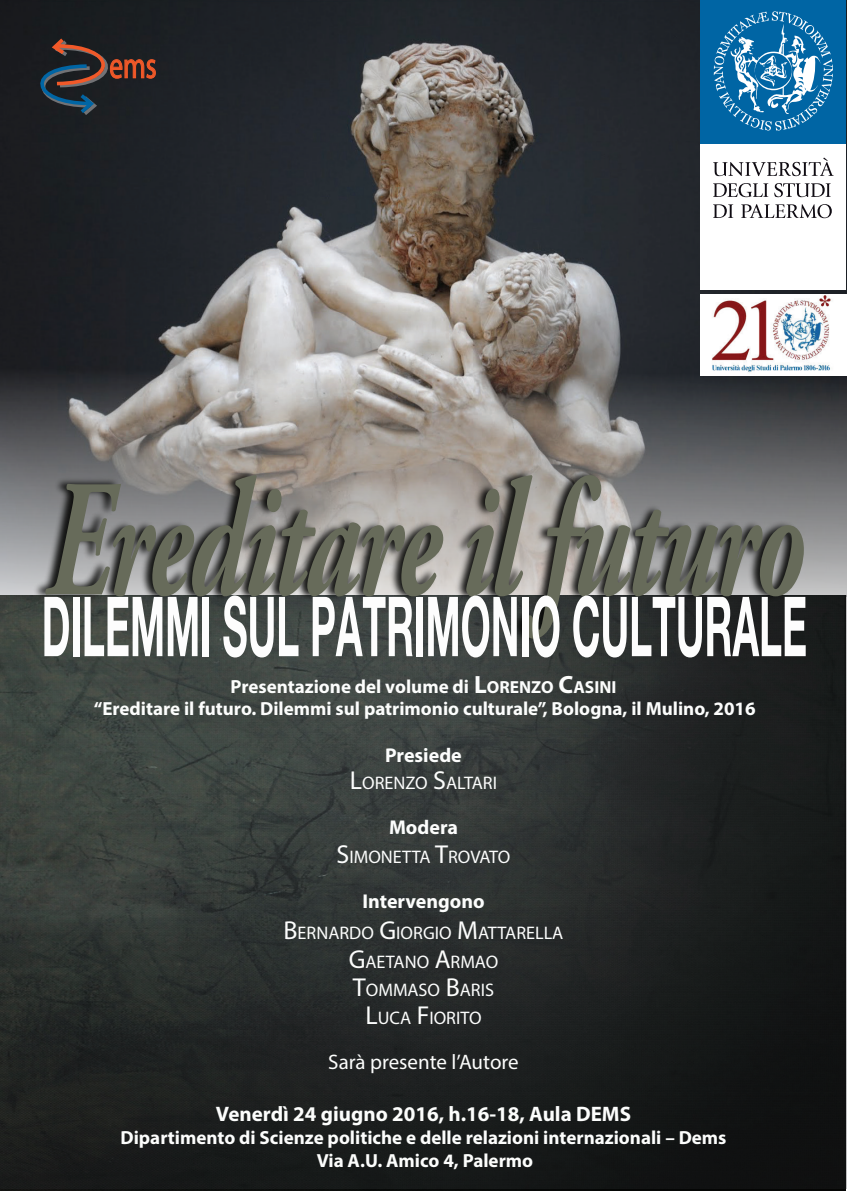
<style>
.page{position:relative;width:847px;height:1191px;background:#fff}
.page>*{position:absolute;margin:0;border:0;box-sizing:border-box;transform-origin:0 0}
.t1{font:italic 700 166.2px "Adobe Garamond Pro";letter-spacing:-.025em;color:#676b5a;scale:.65 1}
.t2{font:36.7px "Myriad Pro";color:#f15929;scale:.74 1}
.t3{font:700 21px "Myriad Pro";color:#fcfdfc}
.t4{font:21px "Myriad Pro";color:#fcfdfc}
.t5{font:700 20px "Myriad Pro";color:#fcfdfc}
.t6{font:700 19px/22.8px "Myriad Pro";color:#fcfdfc;text-align:center}
.t7{font:18.2px/28.2px "Myriad Pro";color:#fcfdfc;text-align:center}
.s1{font-size:25px}
.s2{font-size:17.5px}
.s3{font-size:26px}
</style>
<div class="page">
<img style="left:0;top:0;width:847px;height:1191px">
<img style="left:0;top:595px;width:847px;height:594px">
<div style="left:700px;top:144px;width:146px;height:146px;background:#fff"></div>
<svg style="left:713px;top:157px;width:121px;height:19px"></svg>
<svg style="left:713px;top:183px;width:55px;height:14px"></svg>
<svg style="left:774px;top:183px;width:57px;height:14px"></svg>
<svg style="left:713px;top:204px;width:20px;height:14px"></svg>
<svg style="left:741px;top:204px;width:91px;height:14px"></svg>
<div style="left:700px;top:0;width:146px;height:144px;background:#0065a4"></div>
<svg style="left:714px;top:11px;width:119px;height:119px"></svg>
<svg style="left:23px;top:35px;width:132px;height:81px;background:#2d292b"></svg>
<img style="left:31px;top:446px;width:778px;height:207px">
<img style="left:700px;top:294px;width:146px;height:82px">
<svg style="left:44px;top:597px;width:25px;height:59px"></svg>
<div style="left:73px;top:597px;width:6px;height:59px;background:#fdfdfd"></div>
<svg style="left:85px;top:597px;width:77px;height:59px"></svg>
<svg style="left:168px;top:597px;width:30px;height:59px"></svg>
<div style="left:203px;top:597px;width:6px;height:59px;background:#fdfdfd"></div>
<svg style="left:223px;top:595px;width:75px;height:62px"></svg>
<svg style="left:313px;top:597px;width:100px;height:59px"></svg>
<div style="left:417px;top:597px;width:6px;height:59px;background:#fdfdfd"></div>
<svg style="left:428px;top:595px;width:89px;height:62px"></svg>
<div style="left:522px;top:597px;width:6px;height:59px;background:#fdfdfd"></div>
<svg style="left:532px;top:595px;width:28px;height:62px"></svg>
<svg style="left:573px;top:595px;width:233px;height:62px"></svg>
<h2 class="t2" style="left:109px;top:43px;width:65px">ems</h2>
<h1 class="t1" style="left:46px;top:445px;width:1169px">Ereditare il futuro</h1>
<p class="t6" style="left:94px;top:674px;width:663px">Presentazione del volume di <span class="s1">L</span><span class="s2">ORENZO</span> <span class="s1">C</span><span class="s2">ASINI<br></span>“Ereditare il futuro. Dilemmi sul patrimonio culturale”, Bologna, il Mulino, 2016</p>
<p class="t5" style="left:385px;top:742px;width:78px">Presiede</p>
<p class="t7" style="left:350px;top:769px;width:149px"><span class="s3">L</span>ORENZO <span class="s3">S</span>ALTARI</p>
<p class="t5" style="left:389px;top:814px;width:70px">Modera</p>
<p class="t7" style="left:337px;top:843px;width:175px"><span class="s3">S</span>IMONETTA <span class="s3">T</span>ROVATO</p>
<p class="t5" style="left:362px;top:888px;width:124px">Intervengono</p>
<p class="t7" style="left:284px;top:919px;width:281px"><span class="s3">B</span>ERNARDO <span class="s3">G</span>IORGIO <span class="s3">M</span>ATTARELLA<br><span class="s3">G</span>AETANO <span class="s3">A</span>RMAO<br><span class="s3">T</span>OMMASO <span class="s3">B</span>ARIS<br><span class="s3">L</span>UCA <span class="s3">F</span>IORITO</p>
<p class="t4" style="left:328px;top:1049px;width:192px">Sarà presente l’Autore</p>
<p class="t3" style="left:216px;top:1100px;width:416px">Venerdì 24 giugno 2016, h.16-18, Aula DEMS</p>
<p class="t6" style="left:120px;top:1125px;width:608px">Dipartimento di Scienze politiche e delle relazioni internazionali – Dems<br>Via A.U. Amico 4, Palermo</p>
</div>
